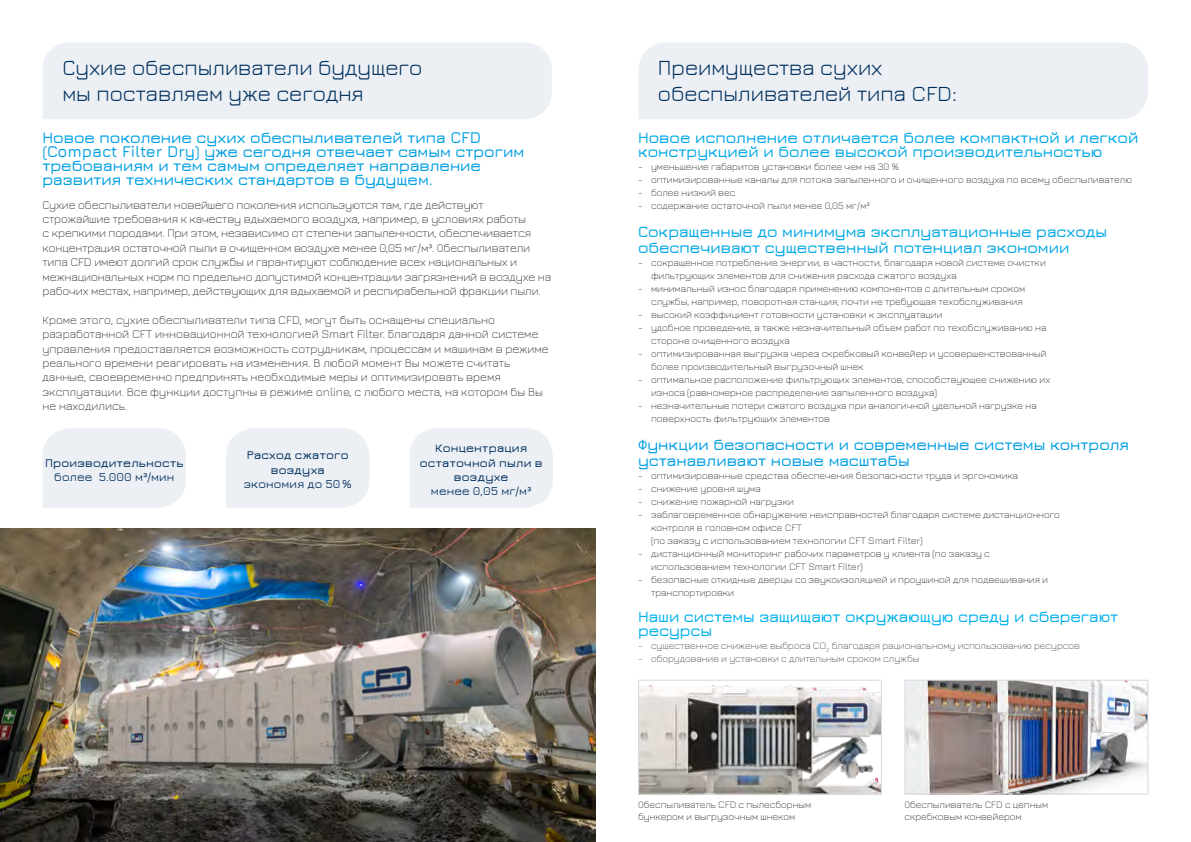
<style>
.page{position:relative;width:1191px;height:842px;background:#fff}
.page>*{position:absolute;margin:0;border:0;box-sizing:border-box;transform-origin:0 0}
.t1{font:22px/26.4px "Jura";color:#00305d}
.t2{font:600 16px/14px "Jura";color:#009fe3}
.t3{font:600 16px/14px "Jura";color:#00a8e7}
.t4{font:600 16px/14px "Jura";letter-spacing:-.005em;color:#00b1eb}
.t5{font:300 12px/14.4px "Jura";letter-spacing:-.01em;color:#3c3c3b}
.t6{font:600 12px/14.4px "Jura";letter-spacing:.02em;color:#00305d;text-align:center}
.t7{font:500 12px "Jura";letter-spacing:.015em;color:#00305d}
.t8{font:300 10px/13px "Jura";color:#3c3c3b}
.t9{font:300 10px "Jura";letter-spacing:-.005em;color:#575756}
</style>
<div class="page">
<img style="left:0;top:529px;width:595px;height:313px">
<div style="left:43px;top:43px;width:509px;height:76px;background:#eceff4"></div>
<div style="left:43px;top:428px;width:143px;height:80px;background:#eceff4"></div>
<div style="left:639px;top:43px;width:508px;height:76px;background:#eceff4"></div>
<div style="left:226px;top:428px;width:143px;height:80px;background:#eceff4"></div>
<div style="left:409px;top:428px;width:144px;height:80px;background:#eceff4"></div>
<img style="left:640px;top:686px;width:240px;height:106px">
<div style="left:638px;top:680px;width:244px;height:114px;border:1px solid #dadada"></div>
<img style="left:906px;top:682px;width:240px;height:110px">
<div style="left:904px;top:680px;width:244px;height:114px;border:1px solid #dadada"></div>
<h1 class="t1" style="left:62px;top:52px;width:361px">Сухие обеспыливатели будущего мы поставляем уже сегодня</h1>
<h2 class="t2" style="left:43px;top:129px;width:483px">Новое поколение сухих обеспыливателей типа CFD (Compact Filter Dry) уже сегодня отвечает самым строгим требованиям и тем самым определяет направление развития технических стандартов в будущем.</h2>
<p class="t5" style="left:43px;top:196px;width:510px">Сухие обеспыливатели новейшего поколения используются там, где действуют строжайшие требования к качеству вдыхаемого воздуха, например, в условиях работы<br>с крепкими породами. При этом, независимо от степени запыленности, обеспечивается концентрация остаточной пыли в очищенном воздухе менее 0,05 мг/м³. Обеспыливатели типа CFD имеют долгий срок службы и гарантируют соблюдение всех национальных и межнациональных норм по предельно допустимой концентрации загрязнений в воздухе на рабочих местах, например, действующих для вдыхаемой и респирабельной фракции пыли.</p>
<p class="t5" style="left:43px;top:311px;width:508px">Кроме этого, сухие обеспыливатели типа CFD, могут быть оснащены специально разработанной CFT инновационной технологией Smart Filter. Благодаря данной системе управления предоставляется возможность сотрудникам, процессам и машинам в режиме реального времени реагировать на изменения. В любой момент Вы можете считать данные, своевременно предпринять необходимые меры и оптимизировать время эксплуатации. Все функции доступны в режиме online, с любого места, на котором бы Вы не находились.</p>
<p class="t6" style="left:45px;top:454px;width:140px">Производительность</p>
<p class="t7" style="left:54px;top:468px;width:122px">более 5.000 м³/мин</p>
<p class="t6" style="left:247px;top:447px;width:103px">Расход сжатого воздуха</p>
<p class="t7" style="left:244px;top:475px;width:109px">экономия до 50%</p>
<p class="t6" style="left:420px;top:440px;width:124px">Концентрация остаточной пыли в воздухе</p>
<p class="t7" style="left:431px;top:482px;width:102px">менее 0,05 мг/м³</p>
<h1 class="t1" style="left:658px;top:52px;width:301px">Преимущества сухих обеспыливателей типа CFD:</h1>
<h2 class="t3" style="left:638px;top:129px;width:502px">Новое исполнение отличается более компактной и легкой конструкцией и более высокой производительностью</h2>
<p class="t8" style="left:638px;top:159px;width:262px">- уменьшение габаритов установки более чем на 30 %</p>
<p class="t8" style="left:638px;top:172px;width:495px">- оптимизированные каналы для потока запыленного и очищенного воздуха по всему обеспыливателю</p>
<p class="t8" style="left:638px;top:185px;width:99px">- более низкий вес</p>
<p class="t8" style="left:638px;top:198px;width:233px">- содержание остаточной пыли менее 0,05 мг/м³</p>
<h2 class="t3" style="left:638px;top:222px;width:471px;line-height:16px">Сокращенные до минимума эксплуатационные расходы обеспечивают существенный потенциал экономии</h2>
<p class="t8" style="left:651px;top:255px;width:396px;text-indent:-13px">- сокращенное потребление энергии, в частности, благодаря новой системе очистки фильтрующих элементов для снижения расхода сжатого воздуха</p>
<p class="t8" style="left:638px;top:281px;width:389px;text-align:right">- минимальный износ благодаря применению компонентов с длительным сроком службы, например, поворотная станция, почти не требующая техобслуживания</p>
<p class="t8" style="left:638px;top:307px;width:306px">- высокий коэффициент готовности установки к эксплуатации</p>
<p class="t8" style="left:651px;top:320px;width:397px;text-indent:-13px">- удобное проведение, а также незначительный объем работ по техобслуживанию на стороне очищенного воздуха</p>
<p class="t8" style="left:651px;top:346px;width:397px;text-indent:-13px">- оптимизированная выгрузка через скребковый конвейер и усовершенствованный более производительный выгрузочный шнек</p>
<p class="t8" style="left:651px;top:372px;width:401px;text-indent:-13px">- оптимальное расположение фильтрующих элементов, способствующее снижению их износа (равномерное распределение запыленного воздуха)</p>
<p class="t8" style="left:651px;top:398px;width:387px;text-indent:-13px">- незначительные потери сжатого воздуха при аналогичной удельной нагрузке на поверхность фильтрующих элементов</p>
<h2 class="t2" style="left:638px;top:435px;width:492px;line-height:16px">Функции безопасности и современные системы контроля устанавливают новые масштабы</h2>
<p class="t8" style="left:638px;top:468px;width:382px">- оптимизированные средства обеспечения безопасности труда и эргономика</p>
<p class="t8" style="left:638px;top:481px;width:124px">- снижение уровня шума</p>
<p class="t8" style="left:638px;top:494px;width:157px">- снижение пожарной нагрузки</p>
<p class="t8" style="left:651px;top:507px;width:410px;text-indent:-13px">- заблаговременное обнаружение неисправностей благодаря системе дистанционного контроля в головном офисе CFT<br>(по заказу с использованием технологии CFT Smart Filter)</p>
<p class="t8" style="left:651px;top:546px;width:340px;text-indent:-13px">- дистанционный мониторинг рабочих параметров у клиента (по заказу с использованием технологии CFT Smart Filter)</p>
<p class="t8" style="left:651px;top:572px;width:398px;text-indent:-13px">- безопасные откидные дверцы со звукоизоляцией и проушиной для подвешивания и транспортировки</p>
<h2 class="t4" style="left:638px;top:608px;width:482px">Наши системы защищают окружающую среду и сберегают ресурсы</h2>
<p class="t9" style="left:638px;top:638px;width:443px">- существенное снижение выброса CO<sub>2</sub> благодаря рациональному использованию ресурсов</p>
<p class="t9" style="left:638px;top:651px;width:283px">- оборудование и установки с длительным сроком службы</p>
<p class="t8" style="left:638px;top:797px;width:175px;line-height:12px">Обеспыливатель CFD с пылесборным бункером и выгрузочным шнеком</p>
<p class="t8" style="left:904px;top:797px;width:145px;line-height:12px">Обеспыливатель CFD с цепным скребковым конвейером</p>
</div>
